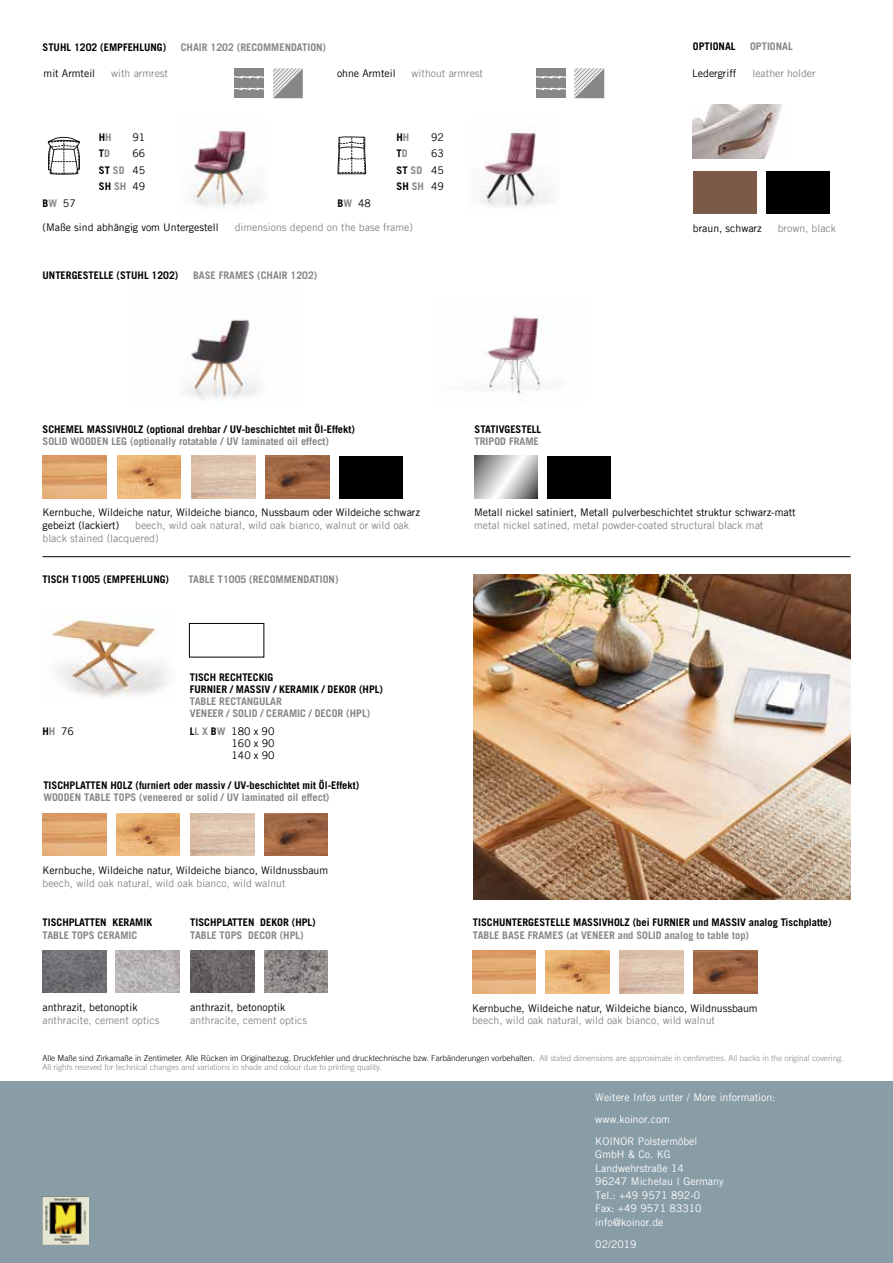
<style>
.page{position:relative;width:893px;height:1263px;background:#fff}
.page>*{position:absolute;margin:0;border:0;box-sizing:border-box;transform-origin:0 0}
.t1{font:10.5px/16.5px "Trade Gothic LT";color:#000;text-align:justify}
.t2{font:700 10.5px/16.5px "Trade Gothic LT";color:#000}
.t3{font:10.5px/12.6px "Trade Gothic LT";color:#878787}
.t4{font:700 10.5px/12px "Trade Gothic LT";color:#878787}
.t5{font:10.5px/13.5px "Trade Gothic LT";color:#fff}
.t6{font:300 8.25px "Trade Gothic LT";color:#000}
.t7{font:300 8.25px "Trade Gothic";color:#878787}
.s1{color:#878787}
.s2{font-weight:700}
.s3{font-weight:700;color:#878787}
.s4{font-family:"Trade Gothic";color:#878787}
</style>
<div class="page">
<img style="left:484px;top:132px;width:65px;height:77px">
<svg style="left:337px;top:136px;width:30px;height:39px"></svg>
<svg style="left:47px;top:137px;width:33px;height:38px"></svg>
<div style="left:0;top:1082px;width:893px;height:181px;background:#889da5"></div>
<img style="left:43px;top:1196px;width:46px;height:48px">
<img style="left:194px;top:130px;width:66px;height:79px">
<img style="left:693px;top:105px;width:89px;height:54px">
<img style="left:185px;top:319px;width:72px;height:81px">
<img style="left:482px;top:314px;width:65px;height:81px">
<svg style="left:474px;top:456px;width:64px;height:42px;background:#bdbdbc"></svg>
<hr style="left:43px;top:556px;width:807px;height:1px;background:#000">
<img style="left:43px;top:813px;width:63px;height:43px">
<img style="left:264px;top:813px;width:64px;height:43px">
<img style="left:190px;top:813px;width:64px;height:43px">
<img style="left:116px;top:813px;width:64px;height:43px">
<img style="left:52px;top:615px;width:115px;height:84px">
<div style="left:189px;top:623px;width:75px;height:34px;border:1px solid #000"></div>
<img style="left:473px;top:574px;width:377px;height:325px">
<div style="left:547px;top:456px;width:64px;height:42px;background:#000"></div>
<img style="left:43px;top:950px;width:63px;height:43px">
<img style="left:116px;top:950px;width:64px;height:43px">
<img style="left:190px;top:950px;width:64px;height:43px">
<img style="left:264px;top:950px;width:64px;height:43px">
<div style="left:693px;top:171px;width:64px;height:42px;background:#7b5a49"></div>
<div style="left:766px;top:171px;width:64px;height:42px;background:#000"></div>
<img style="left:472px;top:951px;width:64px;height:42px">
<img style="left:693px;top:951px;width:64px;height:42px">
<img style="left:620px;top:951px;width:64px;height:42px">
<img style="left:546px;top:951px;width:63px;height:42px">
<div style="left:234px;top:68px;width:30px;height:30px;background:#878787"></div>
<svg style="left:234px;top:87px;width:30px;height:3px"></svg>
<svg style="left:234px;top:76px;width:30px;height:3px"></svg>
<svg style="left:273px;top:68px;width:30px;height:30px"></svg>
<div style="left:536px;top:68px;width:30px;height:30px;background:#878787"></div>
<svg style="left:536px;top:87px;width:30px;height:4px"></svg>
<svg style="left:536px;top:76px;width:30px;height:3px"></svg>
<svg style="left:574px;top:68px;width:30px;height:30px"></svg>
<div style="left:340px;top:456px;width:63px;height:42px;background:#000"></div>
<img style="left:266px;top:456px;width:63px;height:42px">
<img style="left:191px;top:456px;width:64px;height:42px">
<img style="left:117px;top:456px;width:64px;height:42px">
<img style="left:43px;top:456px;width:63px;height:42px">
<p class="t2" style="left:43px;top:38px;width:125px">STUHL 1202 (EMPFEHLUNG)</p>
<p class="t4" style="left:181px;top:41px;width:147px">CHAIR 1202 (RECOMMENDATION)</p>
<p class="t1" style="left:44px;top:65px;width:53px">mit Armteil</p>
<p class="t3" style="left:111px;top:66px;width:58px">with armrest</p>
<p class="t1" style="left:337px;top:65px;width:60px">ohne Armteil</p>
<p class="t3" style="left:412px;top:67px;width:73px">without armrest</p>
<p class="t2" style="left:99px;top:128px;width:29px">H<span class="s1">H<br></span>T<span class="s1">D<br></span>ST <span class="s1">SD<br></span>SH <span class="s1">SH</span></p>
<p class="t1" style="left:132px;top:129px;width:14px">91<br>66<br>45<br>49</p>
<p class="t2" style="left:397px;top:128px;width:29px">H<span class="s1">H<br></span>T<span class="s1">D<br></span>ST <span class="s1">SD<br></span>SH <span class="s1">SH</span></p>
<p class="t1" style="left:431px;top:128px;width:14px">92<br>63<br>45<br>49</p>
<p class="t1" style="left:43px;top:195px;width:35px"><span class="s2">B</span><span class="s3">W</span> 57</p>
<p class="t1" style="left:338px;top:195px;width:35px"><span class="s2">B</span><span class="s3">W</span> 48</p>
<p class="t1" style="left:43px;top:219px;width:178px">(Maße sind abhängig vom Untergestell</p>
<p class="t3" style="left:235px;top:221px;width:180px">dimensions depend on the base frame)</p>
<p class="t2" style="left:43px;top:267px;width:137px">UNTERGESTELLE (STUHL 1202)</p>
<p class="t4" style="left:193px;top:269px;width:126px">BASE FRAMES (CHAIR 1202)</p>
<p class="t2" style="left:43px;top:421px;width:314px">SCHEMEL MASSIVHOLZ (optional drehbar / UV-beschichtet mit Öl-Effekt)</p>
<p class="t4" style="left:43px;top:435px;width:288px">SOLID WOODEN LEG (optionally rotatable / UV laminated oil effect)</p>
<p class="t2" style="left:475px;top:420px;width:68px">STATIVGESTELL</p>
<p class="t4" style="left:475px;top:435px;width:66px">TRIPOD FRAME</p>
<p class="t2" style="left:693px;top:38px;width:44px">OPTIONAL</p>
<p class="t4" style="left:750px;top:40px;width:44px">OPTIONAL</p>
<p class="t1" style="left:692px;top:65px;width:46px">Ledergriff</p>
<p class="t3" style="left:752px;top:67px;width:65px">leather holder</p>
<p class="t1" style="left:693px;top:219px;width:70px">braun, schwarz</p>
<p class="t3" style="left:778px;top:221px;width:60px">brown, black</p>
<p class="t1" style="left:43px;top:506px;width:379px;line-height:12.6px">Kernbuche, Wildeiche natur, Wildeiche bianco, Nussbaum oder Wildeiche schwarz gebeizt (lackiert)</p>
<p class="t3" style="left:43px;top:519px;width:368px;text-indent:93px">beech, wild oak natural, wild oak bianco, walnut or wild oak black stained (lacquered)</p>
<p class="t2" style="left:43px;top:571px;width:128px">TISCH T1005 (EMPFEHLUNG)</p>
<p class="t4" style="left:188px;top:574px;width:152px">TABLE T1005 (RECOMMENDATION)</p>
<p class="t1" style="left:43px;top:723px;width:33px"><span class="s2">H</span><span class="s3">H</span> 76</p>
<p class="t2" style="left:190px;top:671px;width:195px;line-height:12px">TISCH RECHTECKIG<br>FURNIER / MASSIV / KERAMIK / DEKOR (HPL)</p>
<p class="t4" style="left:190px;top:695px;width:182px">TABLE RECTANGULAR<br>VENEER / SOLID / CERAMIC / DECOR (HPL)</p>
<p class="t1" style="left:231px;top:725px;width:45px;line-height:12px;text-indent:-42px"><span class="s2">L</span><span class="s3">L X</span> <span class="s2">B</span><span class="s3">W</span> 180 x 90<br>160 x 90<br>140 x 90</p>
<p class="t2" style="left:43px;top:776px;width:317px">TISCHPLATTEN HOLZ (furniert oder massiv / UV-beschichtet mit Öl-Effekt)</p>
<p class="t4" style="left:43px;top:791px;width:288px">WOODEN TABLE TOPS (veneered or solid / UV laminated oil effect)</p>
<p class="t1" style="left:43px;top:862px;width:287px">Kernbuche, Wildeiche natur, Wildeiche bianco, Wildnussbaum</p>
<p class="t3" style="left:43px;top:876px;width:244px">beech, wild oak natural, wild oak bianco, wild walnut</p>
<p class="t2" style="left:43px;top:914px;width:111px">TISCHPLATTEN KERAMIK</p>
<p class="t4" style="left:43px;top:929px;width:96px">TABLE TOPS CERAMIC</p>
<p class="t1" style="left:43px;top:999px;width:97px">anthrazit, betonoptik</p>
<p class="t3" style="left:43px;top:1013px;width:118px">anthracite, cement optics</p>
<p class="t2" style="left:190px;top:914px;width:127px">TISCHPLATTEN DEKOR (HPL)</p>
<p class="t4" style="left:190px;top:929px;width:115px">TABLE TOPS DECOR (HPL)</p>
<p class="t1" style="left:190px;top:999px;width:97px">anthrazit, betonoptik</p>
<p class="t3" style="left:190px;top:1013px;width:118px">anthracite, cement optics</p>
<p class="t1" style="left:474px;top:504px;width:323px">Metall nickel satiniert, Metall pulverbeschichtet struktur schwarz-matt</p>
<p class="t3" style="left:474px;top:519px;width:291px">metal nickel satined, metal powder-coated structural black mat</p>
<p class="t2" style="left:473px;top:914px;width:360px">TISCHUNTERGESTELLE MASSIVHOLZ (bei FURNIER und MASSIV analog Tischplatte)</p>
<p class="t4" style="left:473px;top:929px;width:278px">TABLE BASE FRAMES (at VENEER and SOLID analog to table top)</p>
<p class="t1" style="left:472px;top:999px;width:287px">Kernbuche, Wildeiche natur, Wildeiche bianco, Wildnussbaum</p>
<p class="t3" style="left:472px;top:1014px;width:244px">beech, wild oak natural, wild oak bianco, wild walnut</p>
<p class="t6" style="left:43px;top:1053px;width:803px">Alle Maße sind Zirkamaße in Zentimeter. Alle Rücken im Originalbezug. Druckfehler und drucktechnische bzw. Farbänderungen vorbehalten. <span class="s4">All stated dimensions are approximate in centimetres. All backs in the original covering.</span></p>
<p class="t7" style="left:43px;top:1062px;width:341px">All rights reseved for technical changes and variations in shade and colour due to printing quality.</p>
<p class="t5" style="left:595px;top:1085px;width:182px;line-height:22px">Weitere Infos unter / More information: www.koinor.com<br>KOINOR Polstermöbel</p>
<p class="t5" style="left:595px;top:1147px;width:130px">GmbH &amp; Co. KG<br>Landwehrstraße 14<br>96247 Michelau I Germany<br>Tel.: +49 9571 892-0<br>Fax: +49 9571 83310 info@koinor.de</p>
<p class="t5" style="left:595px;top:1237px;width:43px">02/2019</p>
</div>
